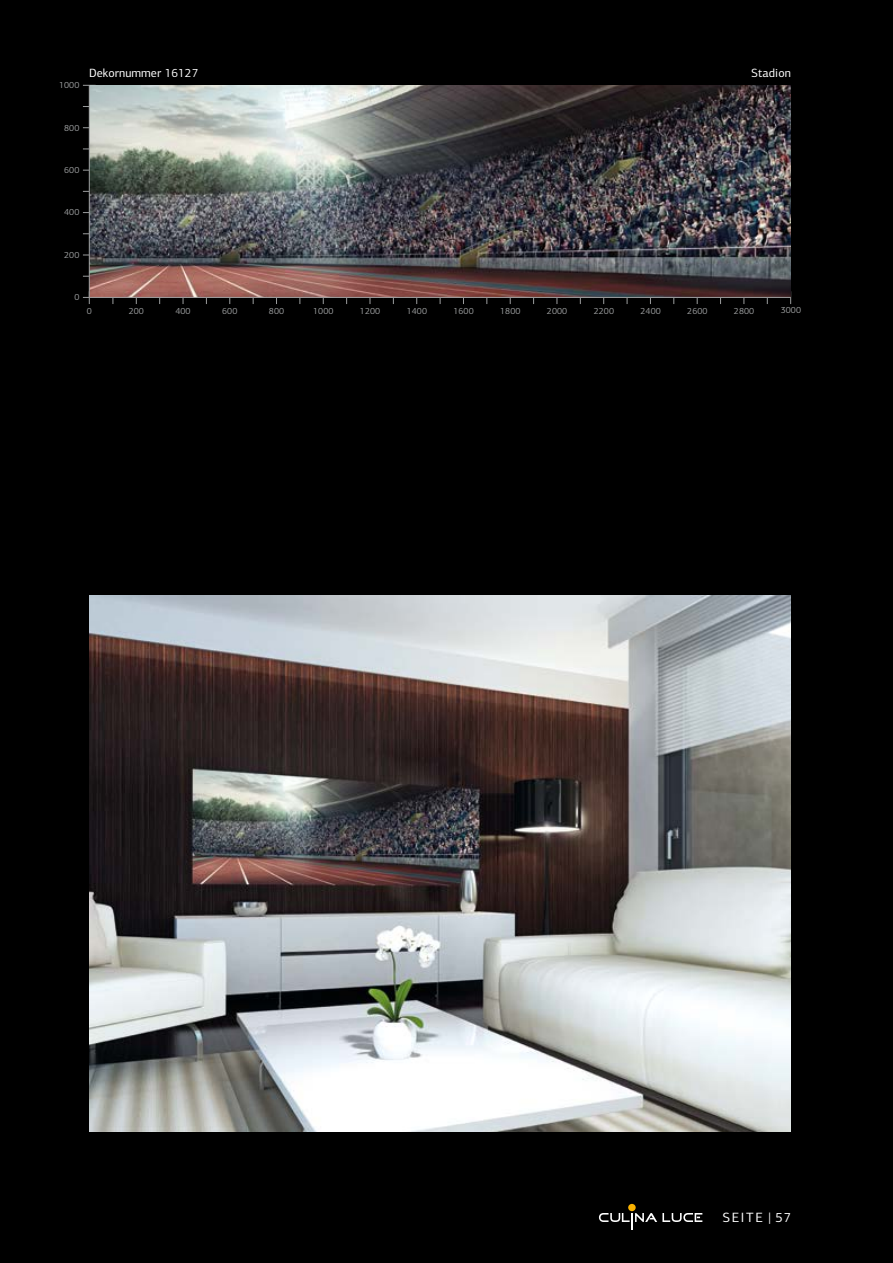
<style>
.page{position:relative;width:893px;height:1263px;background:#000}
.page>*{position:absolute;margin:0;border:0;box-sizing:border-box;transform-origin:0 0}
.t1{font:13.5px "PF Centro Sans Pro";letter-spacing:.12em;color:#fff}
.t2{font:12px "PF Centro Sans Pro";letter-spacing:.005em;color:#fff}
.t3{font:9px "PF Centro Sans Pro";letter-spacing:.01em;color:#9c9e9f}
</style>
<div class="page">
<svg style="left:599px;top:1213px;width:103px;height:16px"></svg>
<div style="left:628px;top:1204px;width:8px;height:7px;background:#f9b200;border-radius:50%"></div>
<svg style="left:83px;top:291px;width:7px;height:13px"></svg>
<img style="left:90px;top:85px;width:701px;height:212px">
<img style="left:89px;top:595px;width:702px;height:536px">
<hr style="left:89px;top:85px;width:1px;height:213px;background:#9c9e9f">
<hr style="left:89px;top:297px;width:702px;height:1px;background:#9c9e9f">
<p class="t3" style="left:59px;top:80px;width:22px">1000</p>
<p class="t3" style="left:64px;top:122px;width:17px">800</p>
<p class="t3" style="left:64px;top:165px;width:17px">600</p>
<p class="t3" style="left:64px;top:207px;width:17px">400</p>
<p class="t3" style="left:64px;top:249px;width:17px">200</p>
<p class="t3" style="left:74px;top:291px;width:7px">0</p>
<h2 class="t2" style="left:89px;top:66px;width:111px">Dekornummer 16127</h2>
<h2 class="t2" style="left:751px;top:66px;width:41px">Stadion</h2>
<p class="t3" style="left:87px;top:305px;width:7px">0</p>
<p class="t3" style="left:129px;top:305px;width:17px">200</p>
<p class="t3" style="left:175px;top:305px;width:17px">400</p>
<p class="t3" style="left:222px;top:305px;width:17px">600</p>
<p class="t3" style="left:269px;top:305px;width:17px">800</p>
<p class="t3" style="left:313px;top:305px;width:22px">1000</p>
<p class="t3" style="left:360px;top:305px;width:22px">1200</p>
<p class="t3" style="left:407px;top:305px;width:22px">1400</p>
<p class="t3" style="left:453px;top:305px;width:22px">1600</p>
<p class="t3" style="left:500px;top:305px;width:22px">1800</p>
<p class="t3" style="left:547px;top:305px;width:22px">2000</p>
<p class="t3" style="left:594px;top:305px;width:22px">2200</p>
<p class="t3" style="left:640px;top:305px;width:22px">2400</p>
<p class="t3" style="left:687px;top:305px;width:22px">2600</p>
<p class="t3" style="left:734px;top:305px;width:22px">2800</p>
<p class="t3" style="left:781px;top:304px;width:22px">3000</p>
<h1 class="t1" style="left:722px;top:1209px;width:70px">SEITE | 57</h1>
</div>
